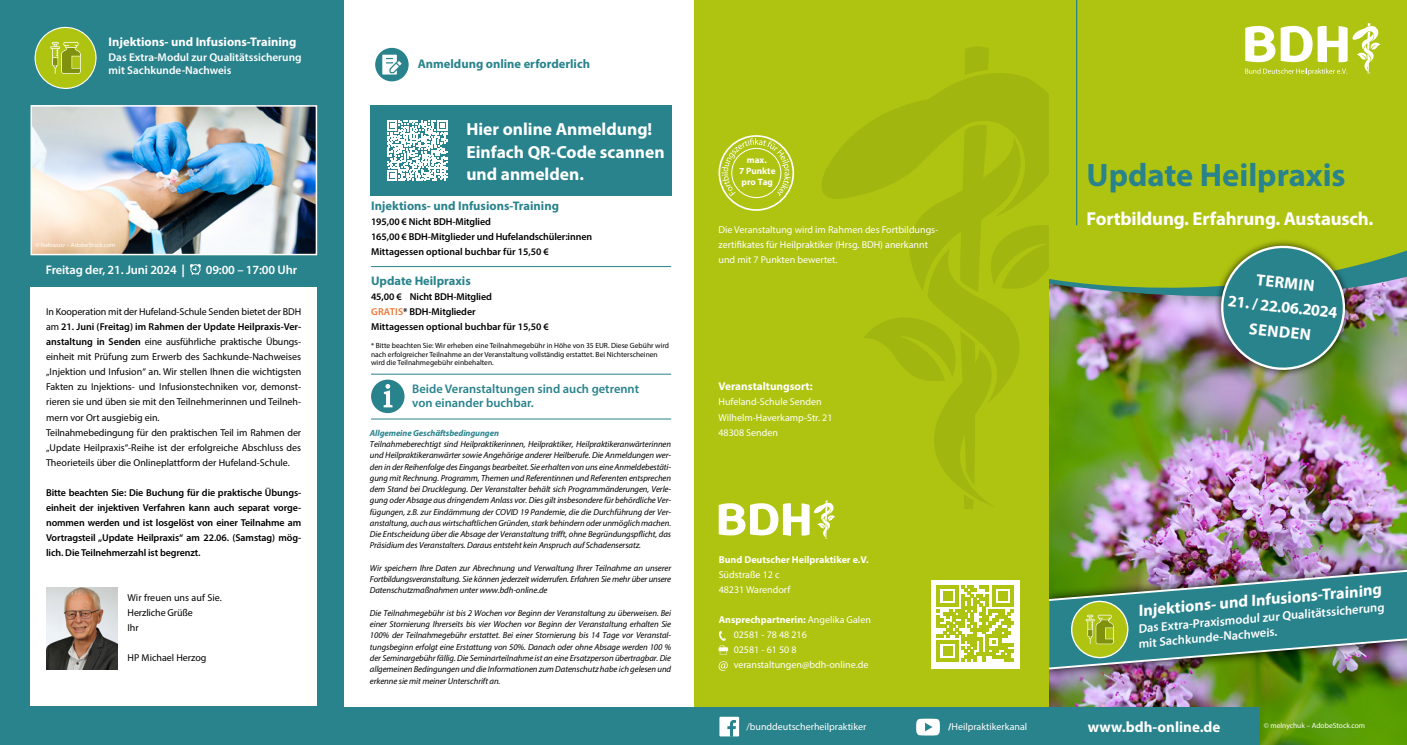
<style>
.page{position:relative;width:1407px;height:745px;background:#fff}
.page>*{position:absolute;margin:0;border:0;box-sizing:border-box;transform-origin:0 0}
.t1{font:700 32.5px "Myriad Pro";color:#29838c}
.t2{font:700 18.75px "Myriad Pro";letter-spacing:-.01em;color:#fff}
.t3{font:700 17.5px/22.5px "Myriad Pro";color:#fff}
.t4{font:700 16.25px/25px "Myriad Pro";color:#fff;text-align:center}
.t5{font:700 15px "Myriad Pro";color:#fff}
.t6{font:600 12.5px/15px "Myriad Pro";letter-spacing:-.01em;color:#fff}
.t7{font:700 12.5px "Myriad Pro";color:#29838c}
.t8{font:600 12.5px/13.8px "Myriad Pro";color:#29838c}
.t9{font:700 12.5px "Myriad Pro";color:#fff}
.t10{font:600 11.25px/13.4px "Myriad Pro";color:#fff}
.t11{font:700 11.25px "Myriad Pro";color:#fff}
.t12{font:10px/15px "Myriad Pro";color:#000}
.t13{font:600 10px/15px "Myriad Pro";letter-spacing:-.01em;color:#000}
.t14{font:10px/15px "Myriad Pro";color:#fff}
.t15{font:700 10px "Myriad Pro";color:#fff}
.t16{font:700 9.25px/11px "Myriad Pro";color:#fff;text-align:center}
.t17{font:italic 8.75px/11.2px "Myriad Pro";letter-spacing:-.01em;color:#000;text-align:justify}
.t18{font:italic 700 8.75px "Myriad Pro";letter-spacing:-.01em;color:#29838c}
.t19{font:7.5px/8.8px "Myriad Pro";color:#000}
.t20{font:7.5px "Myriad Pro";color:#fff}
.t21{font:6.25px "Myriad Pro";color:#fff}
.s1{font-weight:700}
.s2{font-weight:600}
.s3{color:#ee7633}
</style>
<div class="page">
<div style="left:694px;top:0;width:355px;height:743px;background:#afc410"></div>
<div style="left:931px;top:579px;width:88px;height:89px;background:#fff"></div>
<svg style="left:937px;top:585px;width:76px;height:76px"></svg>
<svg style="left:718px;top:631px;width:10px;height:23px"></svg>
<svg style="left:718px;top:661px;width:10px;height:9px"></svg>
<img style="left:1049px;top:538px;width:358px;height:206px">
<div style="left:344px;top:707px;width:915px;height:37px;background:#29838c"></div>
<div style="left:719px;top:716px;width:20px;height:20px;background:#fff"></div>
<svg style="left:727px;top:720px;width:9px;height:16px"></svg>
<svg style="left:916px;top:718px;width:24px;height:17px"></svg>
<div style="left:1049px;top:0;width:358px;height:23px;background:#afc410"></div>
<hr style="left:1076px;top:0;width:1px;height:225px;background:#29838c">
<img style="left:719px;top:23px;width:688px;height:515px">
<img style="left:1049px;top:559px;width:358px;height:120px">
<img style="left:1049px;top:567px;width:358px;height:104px">
<div style="left:370px;top:105px;width:301px;height:90px;background:#29838c"></div>
<div style="left:0;top:0;width:344px;height:744px;background:#29838c"></div>
<div style="left:375px;top:48px;width:34px;height:33px;background:#29838c;border-radius:50%"></div>
<svg style="left:382px;top:55px;width:19px;height:19px"></svg>
<div style="left:31px;top:287px;width:286px;height:418px;background:#fff"></div>
<svg style="left:34px;top:26px;width:63px;height:63px"></svg>
<img style="left:34px;top:108px;width:280px;height:144px">
<div style="left:31px;top:105px;width:286px;height:150px;border:2px solid #fff"></div>
<img style="left:46px;top:587px;width:71px;height:82px">
<svg style="left:190px;top:264px;width:11px;height:11px"></svg>
<hr style="left:371px;top:418px;width:300px;height:1px;background:#29838c">
<hr style="left:371px;top:266px;width:300px;height:1px;background:#29838c">
<hr style="left:371px;top:373px;width:300px;height:1px;background:#29838c">
<div style="left:371px;top:379px;width:33px;height:34px;background:#29838c;border-radius:50%"></div>
<svg style="left:383px;top:384px;width:10px;height:24px"></svg>
<svg style="left:387px;top:120px;width:60px;height:61px"></svg>
<h3 class="t9" style="left:109px;top:34px;width:189px">Injektions- und Infusions-Training</h3>
<p class="t10" style="left:109px;top:50px;width:194px">Das Extra-Modul zur Qualitätssicherung mit Sachkunde-Nachweis</p>
<p class="t21" style="left:35px;top:240px;width:81px">© Nekrasov – AdobeStock.com</p>
<h3 class="t6" style="left:46px;top:261px;width:141px">Freitag der, 21. Juni 2024 <span class="s1">|</span></h3>
<h3 class="t6" style="left:206px;top:261px;width:93px">09:00 – 17:00 Uhr</h3>
<p class="t12" style="left:46px;top:304px;width:257px">In Kooperation mit der Hufeland-Schule Senden bietet der BDH am <span class="s2">21. Juni (Freitag) im Rahmen der Update Heilpraxis-Ver&shy;anstaltung in Senden</span> eine ausführliche praktische Übungs&shy;einheit mit Prüfung zum Erwerb des Sachkunde-Nachweises „Injektion und Infusion“ an. Wir stellen Ihnen die wichtigsten Fakten zu Injektions- und Infusionstechniken vor, demonst&shy;rieren sie und üben sie mit den Teilnehmerinnen und Teilneh&shy;mern vor Ort ausgiebig ein.<br>Teilnahmebedingung für den praktischen Teil im Rahmen der „Update Heilpraxis“-Reihe ist der erfolgreiche Abschluss des Theorieteils über die Onlineplattform der Hufeland-Schule.</p>
<p class="t13" style="left:46px;top:484px;width:257px;text-align:justify">Bitte beachten Sie: Die Buchung für die praktische Übungs&shy;einheit der injektiven Verfahren kann auch separat vorge&shy;nommen werden und ist losgelöst von einer Teilnahme am Vortragsteil „Update Heilpraxis“ am 22.06. (Samstag) mög&shy;lich. Die Teilnehmerzahl ist begrenzt.</p>
<p class="t12" style="left:128px;top:589px;width:96px">Wir freuen uns auf Sie.<br>Herzliche Grüße<br>Ihr</p>
<p class="t12" style="left:128px;top:649px;width:80px">HP Michael Herzog</p>
<h3 class="t7" style="left:418px;top:56px;width:174px">Anmeldung online erforderlich</h3>
<h3 class="t3" style="left:466px;top:117px;width:200px">Hier online Anmeldung!<br>Einfach QR-Code scannen und anmelden.</h3>
<h3 class="t7" style="left:371px;top:198px;width:189px">Injektions- und Infusions-Training</h3>
<p class="t13" style="left:371px;top:214px;width:223px">195,00 € Nicht BDH-Mitglied<br>165,00 € BDH-Mitglieder und Hufelandschüler:innen<br>Mittagessen optional buchbar für 15,50 €</p>
<h3 class="t7" style="left:371px;top:273px;width:101px">Update Heilpraxis</h3>
<p class="t13" style="left:371px;top:289px;width:179px">45,00 € Nicht BDH-Mitglied<br><span class="s3">GRATIS</span>* BDH-Mitglieder<br>Mittagessen optional buchbar für 15,50 €</p>
<p class="t19" style="left:371px;top:340px;width:299px">* Bitte beachten Sie: Wir erheben eine Teilnahmegebühr in Höhe von 35 EUR. Diese Gebühr wird nach erfolgreicher Teilnahme an der Veranstaltung vollständig erstattet. Bei Nichterscheinen wird die Teilnahmegebühr einbehalten.</p>
<h3 class="t8" style="left:412px;top:381px;width:228px">Beide Veranstaltungen sind auch getrennt von einander buchbar.</h3>
<p class="t18" style="left:370px;top:427px;width:130px">Allgemeine Geschäftsbedingungen</p>
<p class="t17" style="left:370px;top:438px;width:303px">Teilnahmeberechtigt sind Heilpraktikerinnen, Heilpraktiker, Heilpraktikeranwärterinnen und Heilpraktikeranwärter sowie Angehörige anderer Heilberufe. Die Anmeldungen wer&shy;den in der Reihenfolge des Eingangs bearbeitet. Sie erhalten von uns eine Anmeldebestäti&shy;gung mit Rechnung. Programm, Themen und Referentinnen und Referenten entsprechen dem Stand bei Drucklegung. Der Veranstalter behält sich Programmänderungen, Verle&shy;gung oder Absage aus dringendem Anlass vor. Dies gilt insbesondere für behördliche Ver&shy;fügungen, z.B. zur Eindämmung der COVID 19 Pandemie, die die Durchführung der Ver&shy;anstaltung, auch aus wirtschaftlichen Gründen, stark behindern oder unmöglich machen.<br>Die Entscheidung über die Absage der Veranstaltung trifft, ohne Begründungspflicht, das Präsidium des Veranstalters. Daraus entsteht kein Anspruch auf Schadensersatz.</p>
<p class="t17" style="left:370px;top:562px;width:303px">Wir speichern Ihre Daten zur Abrechnung und Verwaltung Ihrer Teilnahme an unserer Fortbildungsveranstaltung. Sie können jederzeit widerrufen. Erfahren Sie mehr über unsere Datenschutzmaßnahmen unter www.bdh-online.de</p>
<p class="t17" style="left:370px;top:607px;width:303px">Die Teilnahmegebühr ist bis 2 Wochen vor Beginn der Veranstaltung zu überweisen. Bei einer Stornierung Ihrerseits bis vier Wochen vor Beginn der Veranstaltung erhalten Sie 100% der Teilnahmegebühr erstattet. Bei einer Stornierung bis 14 Tage vor Veranstal&shy;tungsbeginn erfolgt eine Erstattung von 50%. Danach oder ohne Absage werden 100 % der Seminargebühr fällig. Die Seminarteilnahme ist an eine Ersatzperson übertragbar. Die allgemeinen Bedingungen und die Informationen zum Datenschutz habe ich gelesen und erkenne sie mit meiner Unterschrift an.</p>
<p class="t16" style="left:739px;top:154px;width:38px">max.<br>7 Punkte pro Tag</p>
<p class="t14" style="left:718px;top:221px;width:221px">Die Veranstaltung wird im Rahmen des Fortbildungs&shy;zertifikates für Heilpraktiker (Hrsg. BDH) anerkannt und mit 7 Punkten bewertet.</p>
<p class="t11" style="left:718px;top:379px;width:96px">Veranstaltungsort:</p>
<p class="t14" style="left:718px;top:394px;width:115px">Hufeland-Schule Senden<br>Wilhelm-Haverkamp-Str. 21<br>48308 Senden</p>
<p class="t15" style="left:719px;top:553px;width:152px">Bund Deutscher Heilpraktiker e.V.</p>
<p class="t14" style="left:719px;top:566px;width:73px">Südstraße 12 c<br>48231 Warendorf</p>
<p class="t14" style="left:734px;top:611px;width:139px;text-indent:-15px"><span class="s1">Ansprechpartnerin:</span> Angelika Galen<br>02581 - 78 48 216<br>02581 - 61 50 8 veranstaltungen@bdh-online.de</p>
<h1 class="t1" style="left:1086px;top:153px;width:261px">Update Heilpraxis</h1>
<h2 class="t2" style="left:1086px;top:207px;width:288px">Fortbildung. Erfahrung. Austausch.</h2>
<h3 class="t4" style="left:1258px;top:266px;width:60px;rotate:6deg">TERMIN</h3>
<h3 class="t4" style="left:1229px;top:288px;width:111px;rotate:6deg">21. / 22.06.2024<br>SENDEN</h3>
<h3 class="t4" style="left:1137px;top:597px;width:246px;rotate:-5deg">Injektions- und Infusions-Training</h3>
<h3 class="t6" style="left:1136px;top:620px;width:249px;rotate:-5deg">Das Extra-Praxismodul zur Qualitätssicherung mit Sachkunde-Nachweis.</h3>
<h3 class="t5" style="left:1088px;top:716px;width:134px">www.bdh-online.de</h3>
<p class="t14" style="left:746px;top:718px;width:121px">/bunddeutscherheilpraktiker</p>
<p class="t14" style="left:948px;top:718px;width:81px"><span class="s1">/</span>Heilpraktikerkanal</p>
<p class="t20" style="left:1264px;top:720px;width:103px">© melnychuk – AdobeStock.com</p>
</div>
